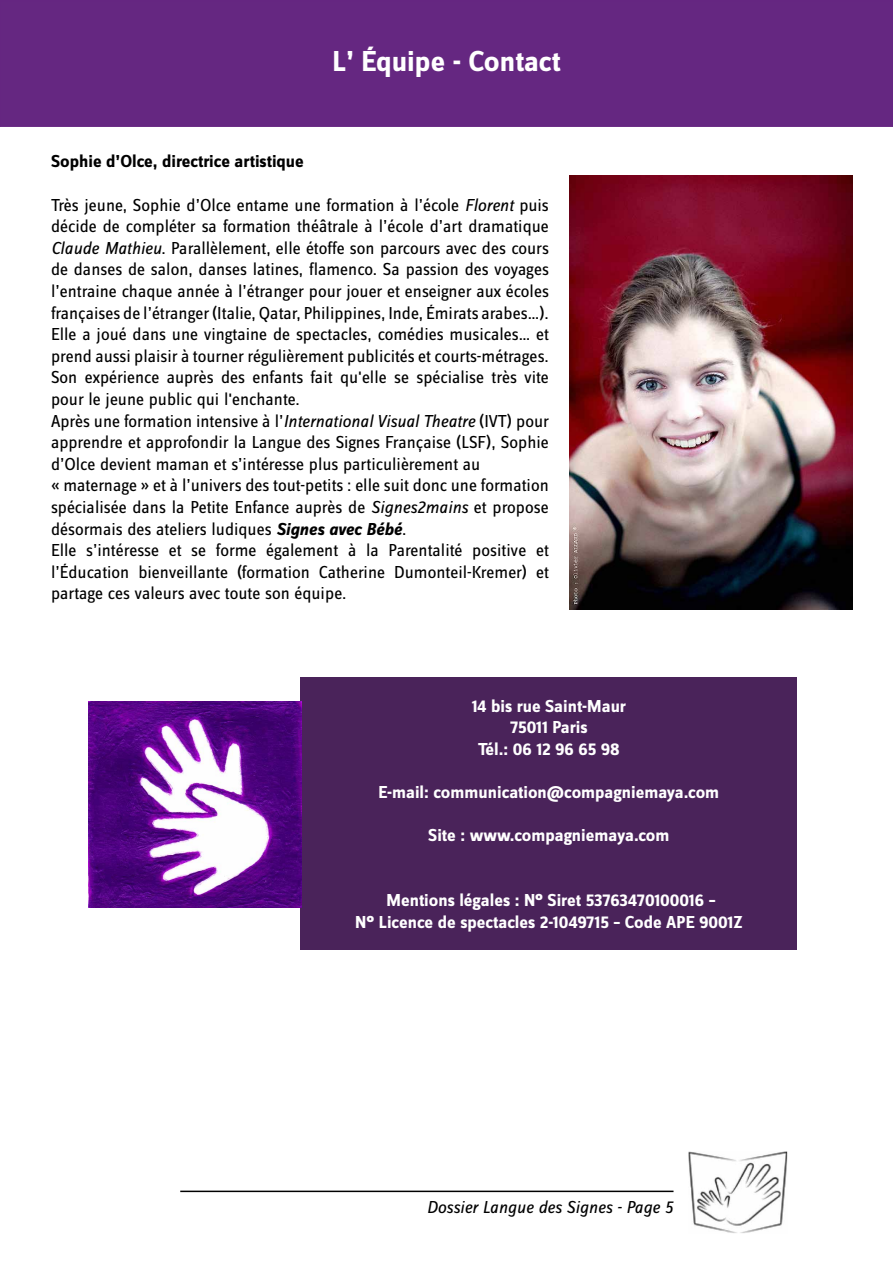
<style>
.page{position:relative;width:893px;height:1263px;background:#fff}
.page>*{position:absolute;margin:0;border:0;box-sizing:border-box;transform-origin:0 0}
.t1{font:700 30px "Zine Sans Dis";color:#fff}
.t2{font:18px/21.6px "Zine Sans Dis";color:#000}
.t3{font:700 18px/21.6px "Zine Sans Dis";color:#fff;text-align:center}
.t4{font:700 18px "Zine Sans Dis";color:#000}
.t5{font:italic 18px "Zine Sans Dis";color:#000}
.s1{font-style:italic}
.s2{font-weight:700;font-style:italic}
</style>
<div class="page">
<div style="left:0;top:1px;width:893px;height:125px;background:#652781"></div>
<div style="left:0;top:0;width:893px;height:127px;border:2px solid #652681"></div>
<hr style="left:180px;top:1190px;width:493px;height:2px;background:#000">
<img style="left:689px;top:1151px;width:98px;height:82px">
<div style="left:301px;top:677px;width:496px;height:272px;background:#4a235a"></div>
<img style="left:89px;top:702px;width:212px;height:206px">
<img style="left:570px;top:176px;width:283px;height:433px">
<h1 class="t1" style="left:333px;top:46px;width:229px">L’ Équipe - Contact</h1>
<p class="t4" style="left:51px;top:152px;width:254px">Sophie d’Olce, directrice artistique</p>
<p class="t2" style="left:51px;top:195px;width:500px">Très jeune, Sophie d’Olce entame une formation à l’école <span class="s1">Florent</span> puis décide de compléter sa formation théâtrale à l’école d’art dramatique <span class="s1">Claude Mathieu</span>. Parallèlement, elle étoffe son parcours avec des cours de danses de salon, danses latines, flamenco. Sa passion des voyages l’entraine chaque année à l’étranger pour jouer et enseigner aux écoles françaises de l’étranger (Italie, Qatar, Philippines, Inde, Émirats arabes…).<br>Elle a joué dans une vingtaine de spectacles, comédies musicales… et prend aussi plaisir à tourner régulièrement publicités et courts-métrages.<br>Son expérience auprès des enfants fait qu'elle se spécialise très vite pour le jeune public qui l'enchante.<br>Après une formation intensive à l’<span class="s1">International Visual Theatre</span> (IVT) pour apprendre et approfondir la Langue des Signes Française (LSF), Sophie d’Olce devient maman et s’intéresse plus particulièrement au<br>« maternage » et à l’univers des tout-petits : elle suit donc une formation spécialisée dans la Petite Enfance auprès de <span class="s1">Signes2mains</span> et propose désormais des ateliers ludiques <span class="s2">Signes avec Bébé</span>.<br>Elle s’intéresse et se forme également à la Parentalité positive et l’Éducation bienveillante (formation Catherine Dumonteil-Kremer) et partage ces valeurs avec toute son équipe.</p>
<p class="t3" style="left:472px;top:696px;width:156px">14 bis rue Saint-Maur<br>75011 Paris<br>Tél.: 06 12 96 65 98</p>
<p class="t3" style="left:378px;top:782px;width:342px">E-mail: communication@compagniemaya.com</p>
<p class="t3" style="left:428px;top:825px;width:243px">Site : www.compagniemaya.com</p>
<p class="t3" style="left:355px;top:890px;width:389px">Mentions légales : N° Siret 53763470100016 –<br>N° Licence de spectacles 2-1049715 – Code APE 9001Z</p>
<p class="t5" style="left:427px;top:1199px;width:248px">Dossier Langue des Signes - Page 5</p>
</div>
